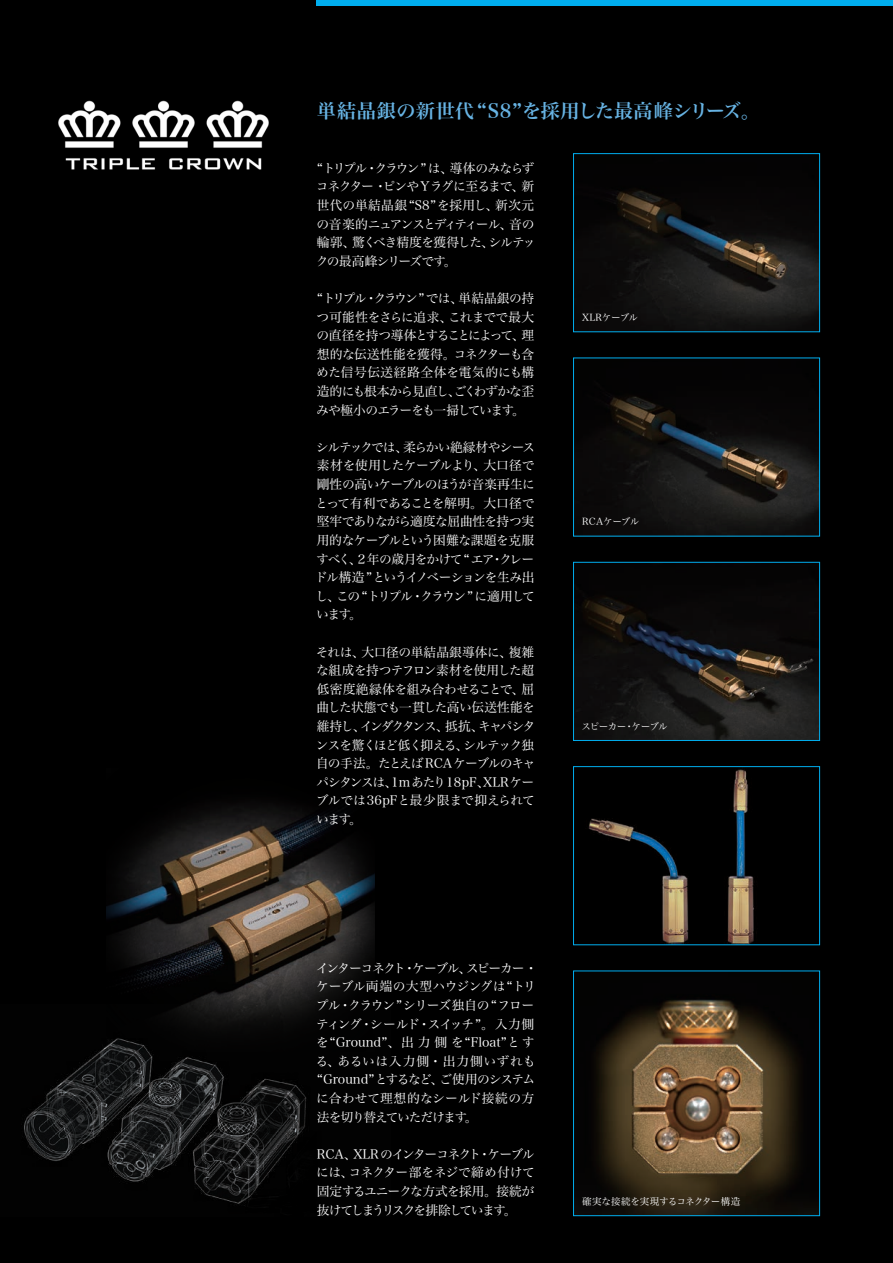
<style>
.page{position:relative;width:893px;height:1263px;background:#000}
.page>*{position:absolute;margin:0;border:0;box-sizing:border-box;transform-origin:0 0}
.t1{font:19.2px "Hira Min Pro W6";letter-spacing:.015em;color:#67b3e3}
.t2{font:12.75px/18.6px "Hira Min Pro W3";letter-spacing:-.06em;color:#fff;text-align:justify}
.t3{font:12.75px/18.6px "Hira Min Pro W3";letter-spacing:-.035em;color:#fff}
.t4{font:9.6px "Hira Min Pro W3";letter-spacing:-.01em;color:#fff}
.t5{font:9.6px "Hira Min Pro W3";letter-spacing:-.03em;color:#fff}
.t6{font:9.6px "Hira Min Pro W3";letter-spacing:-.07em;color:#fff}
</style>
<div class="page">
<img style="left:24px;top:1046px;width:283px;height:160px">
<img style="left:106px;top:803px;width:269px;height:248px">
<img style="left:575px;top:188px;width:243px;height:142px">
<div style="left:573px;top:153px;width:247px;height:179px;border:1px solid #00aeef"></div>
<img style="left:575px;top:395px;width:243px;height:139px">
<div style="left:573px;top:357px;width:247px;height:179px;border:1px solid #00aeef"></div>
<img style="left:588px;top:769px;width:166px;height:174px">
<div style="left:573px;top:766px;width:247px;height:179px;border:1px solid #00aeef"></div>
<img style="left:575px;top:999px;width:243px;height:215px">
<div style="left:573px;top:970px;width:247px;height:246px;border:1px solid #00aeef"></div>
<img style="left:575px;top:589px;width:243px;height:150px">
<div style="left:573px;top:562px;width:247px;height:179px;border:1px solid #00aeef"></div>
<img style="left:58px;top:100px;width:211px;height:70px">
<div style="left:317px;top:0;width:576px;height:5px;background:#00aeef"></div>
<h1 class="t1" style="left:317px;top:94px;width:445px">単結晶銀の新世代“S8”を採用した最高峰シリーズ。</h1>
<p class="t2" style="left:316px;top:158px;width:221px">“トリプル・クラウン ” は、導体のみならずコネクター・ピンやYラグに至るまで、新世代の単結晶銀“S8”を採用し、新次元の音楽的ニュアンスとディティール、音の輪郭、驚くべき精度を獲得した、シルテックの最高峰シリーズです。</p>
<p class="t2" style="left:316px;top:288px;width:220px">“トリプル・クラウン”では、単結晶銀の持つ可能性をさらに追求、これまでで最大の直径を持つ導体とすることによって、理想的な伝送性能を獲得。コネクターも含めた信号伝送経路全体を電気的にも構造的にも根本から見直し、ごくわずかな歪みや極小のエラーをも一掃しています。</p>
<p class="t2" style="left:315px;top:437px;width:222px">シルテックでは、柔らかい絶縁材やシース素材を使用したケーブルより、大口径で剛性の高いケーブルのほうが音楽再生にとって有利であることを解明。大口径で堅牢でありながら適度な屈曲性を持つ実用的なケーブルという困難な課題を克服すべく、2年の歳月をかけて“ エア・クレードル構造”というイノベーションを生み出し、この “トリプル・クラウン” に適用しています。</p>
<p class="t2" style="left:316px;top:641px;width:221px">それは、大口径の単結晶銀導体に、複雑な組成を持つテフロン素材を使用した超低密度絶縁体を組み合わせることで、屈曲した状態でも一貫した高い伝送性能を維持し、インダクタンス、抵抗、キャパシタンスを驚くほど低く抑える、シルテック独自の手法。たとえばRCAケーブルのキャパシタンスは、1mあたり18pF、XLRケーブルでは36pFと最少限まで抑えられています。</p>
<p class="t5" style="left:582px;top:309px;width:57px">XLRケーブル</p>
<p class="t5" style="left:582px;top:514px;width:59px">RCAケーブル</p>
<p class="t6" style="left:582px;top:718px;width:88px">スピーカー・ケーブル</p>
<p class="t3" style="left:316px;top:957px;width:223px">インターコネクト・ケーブル、スピーカー・ケーブル両端の大型ハウジングは“トリプル・クラウン”シリーズ独自の“フローティング・シールド・スイッチ”。入力側を“Ground”、出力側を“Float”とする、あるいは入力側・出力側いずれも“Ground”とするなど、ご使用のシステムに合わせて理想的なシールド接続の方法を切り替えていただけます。</p>
<p class="t2" style="left:316px;top:1143px;width:220px">RCA、XLR のインターコネクト・ケーブルには、コネクター部をネジで締め付けて固定するユニークな方式を採用。接続が抜けてしまうリスクを排除しています。</p>
<p class="t4" style="left:582px;top:1194px;width:160px">確実な接続を実現するコネクター構造</p>
</div>
